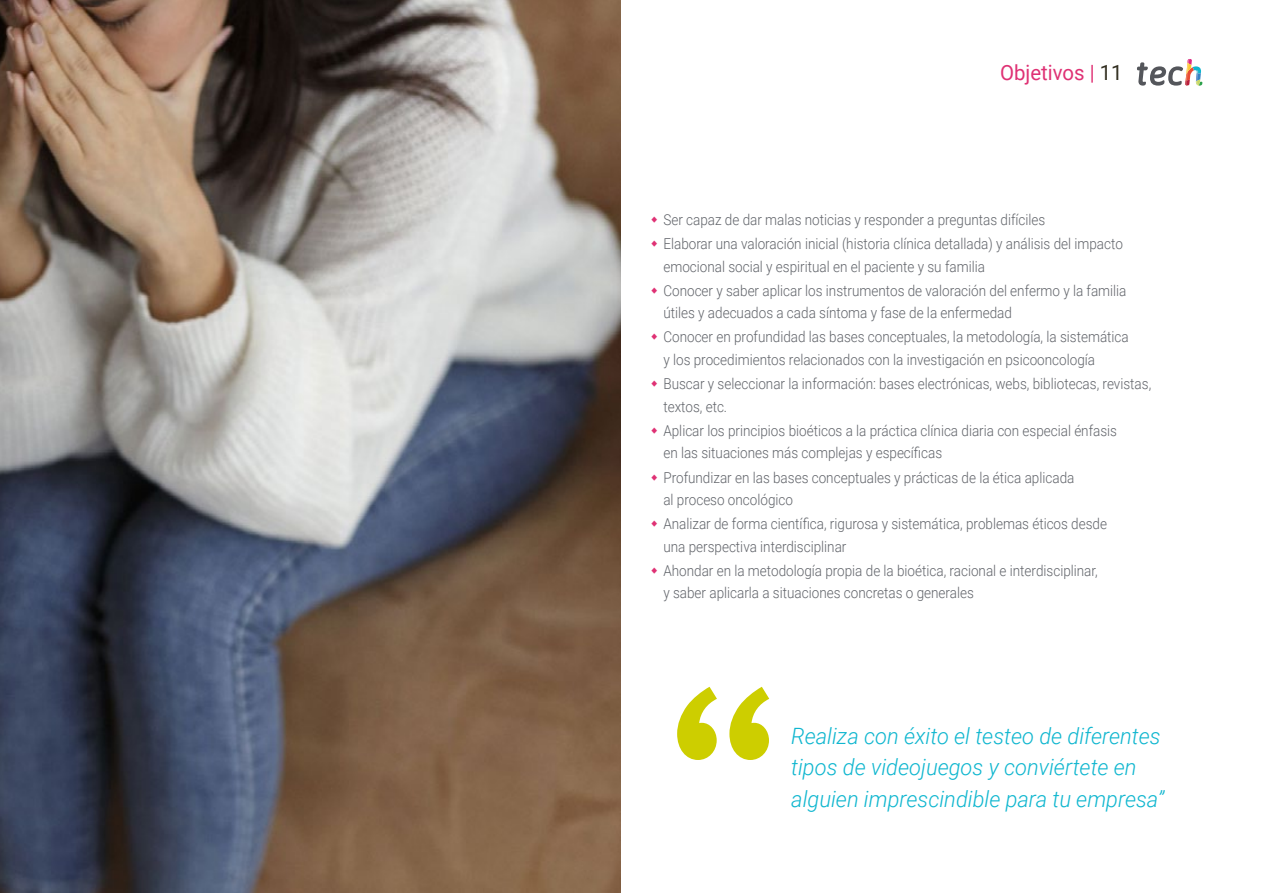
<style>
.page{position:relative;width:1263px;height:893px;background:#fff}
.page>*{position:absolute;margin:0;border:0;box-sizing:border-box;transform-origin:0 0}
.t1{font:italic 300 22.5px/31.5px "Roboto";color:#0fb6cf}
.t2{font:21px "Roboto";color:#df3174}
.t3{font:300 15px/24.2px "Roboto";color:#61646a;scale:.9 1}
.s1{color:#312e20}
</style>
<div class="page">
<img style="left:0;top:0;width:621px;height:893px">
<svg style="left:677px;top:687px;width:92px;height:73px"></svg>
<svg style="left:1137px;top:59px;width:65px;height:27px"></svg>
<h2 class="t2" style="left:1000px;top:57px;width:124px">Objetivos | <span class="s1">11</span></h2>
<p class="t3" style="left:663px;top:207px;width:512px">Ser capaz de dar malas noticias y responder a preguntas difíciles<br>Elaborar una valoración inicial (historia clínica detallada) y análisis del impacto</p>
<p class="t3" style="left:663px;top:254px;width:516px">emocional social y espiritual en el paciente y su familia<br>Conocer y saber aplicar los instrumentos de valoración del enfermo y la familia</p>
<p class="t3" style="left:663px;top:300px;width:519px">útiles y adecuados a cada síntoma y fase de la enfermedad<br>Conocer en profundidad las bases conceptuales, la metodología, la sistemática</p>
<p class="t3" style="left:663px;top:347px;width:544px">y los procedimientos relacionados con la investigación en psicooncología<br>Buscar y seleccionar la información: bases electrónicas, webs, bibliotecas, revistas,</p>
<p class="t3" style="left:663px;top:394px;width:506px">textos, etc.<br>Aplicar los principios bioéticos a la práctica clínica diaria con especial énfasis</p>
<p class="t3" style="left:663px;top:440px;width:458px">en las situaciones más complejas y específicas<br>Profundizar en las bases conceptuales y prácticas de la ética aplicada</p>
<p class="t3" style="left:663px;top:487px;width:494px">al proceso oncológico<br>Analizar de forma científica, rigurosa y sistemática, problemas éticos desde</p>
<p class="t3" style="left:663px;top:534px;width:484px">una perspectiva interdisciplinar<br>Ahondar en la metodología propia de la bioética, racional e interdisciplinar,</p>
<p class="t3" style="left:663px;top:580px;width:346px">y saber aplicarla a situaciones concretas o generales</p>
<h1 class="t1" style="left:791px;top:719px;width:374px">Realiza con éxito el testeo de diferentes tipos de videojuegos y conviértete en alguien imprescindible para tu empresa”</h1>
</div>
